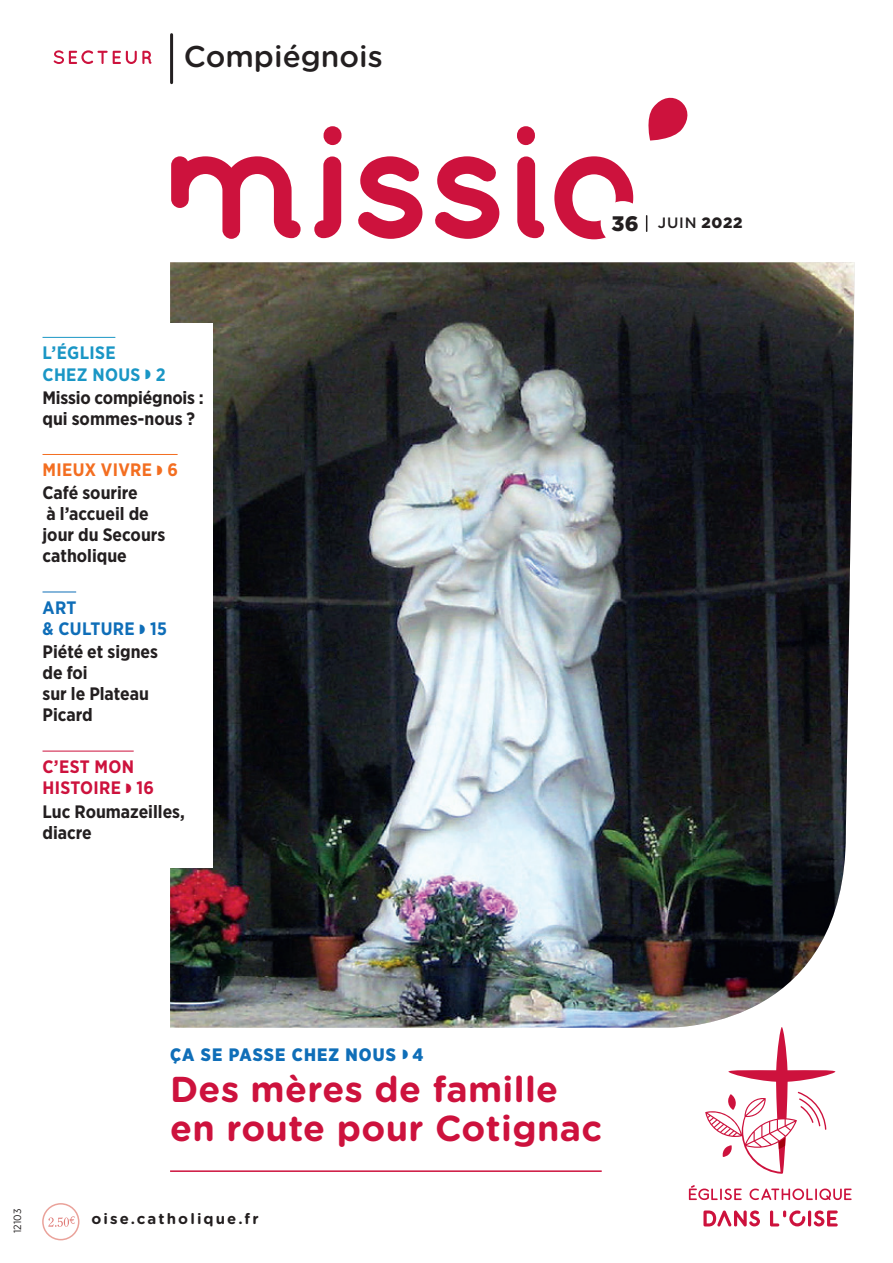
<style>
.page{position:relative;width:893px;height:1263px;background:#fff}
.page>*{position:absolute;margin:0;border:0;box-sizing:border-box;transform-origin:0 0}
.ACCROCHE_PRINCIPALE{font:700 36px/39px "Gotham Rounded";letter-spacing:.01em;color:#cd123d}
.ARTICLE-Texte{font:500 30px "Gotham Rounded";color:#231f20}
.t1{font:900 21px "Gotham";color:#231f20}
.ACCROCHE_-_Titre{font:700 18px/21px "Gotham Narrow";color:#231f20}
.ACCROCHE_PRINCIPALE-2{font:900 18px "Gotham Narrow";letter-spacing:.06em;color:#0f6eb8}
.ACCROCHE_-_Surtitre{font:700 18px/21.6px "Gotham Narrow";letter-spacing:.02em;color:#cd123d}
.ACCROCHE_-_Surtitre-2{font:700 18px/21.6px "Gotham Narrow";letter-spacing:.02em;color:#1a96c5}
.ACCROCHE_-_Surtitre-3{font:700 18px/21.6px "Gotham Narrow";letter-spacing:.02em;color:#0f6eb8}
.ACCROCHE_-_Surtitre-4{font:700 18px "Gotham Narrow";letter-spacing:.02em;color:#f36e21}
.ACCROCHE_PRINCIPALE-3{font:700 15px "Gotham Rounded";letter-spacing:.14em;color:#231f20}
.t2{font:500 15px "Gotham";color:#231f20}
.AGENDA-Date-texte{font:10.5px "Gotham Narrow";letter-spacing:.02em;color:#231f20}
.s1{font-weight:900}
</style>
<div class="page">
<svg style="left:314px;top:126px;width:28px;height:112px"></svg>
<svg style="left:358px;top:156px;width:141px;height:83px"></svg>
<svg style="left:517px;top:126px;width:27px;height:112px"></svg>
<svg style="left:171px;top:156px;width:130px;height:83px"></svg>
<svg style="left:554px;top:156px;width:79px;height:83px"></svg>
<svg style="left:648px;top:97px;width:40px;height:44px"></svg>
<svg style="left:689px;top:1185px;width:53px;height:15px"></svg>
<svg style="left:749px;top:1188px;width:103px;height:12px"></svg>
<hr style="left:808px;top:1210px;width:3px;height:16px;background:#cd123d;border-radius:2px">
<svg style="left:814px;top:1210px;width:24px;height:16px"></svg>
<svg style="left:770px;top:1210px;width:35px;height:16px"></svg>
<svg style="left:703px;top:1210px;width:57px;height:16px"></svg>
<svg style="left:705px;top:1028px;width:130px;height:146px"></svg>
<div style="left:601px;top:201px;width:44px;height:44px;background:#fff;border-radius:50%"></div>
<svg style="left:54px;top:50px;width:98px;height:14px"></svg>
<hr style="left:170px;top:35px;width:3px;height:48px;background:#231f20">
<img style="left:170px;top:262px;width:685px;height:766px">
<hr style="left:170px;top:1170px;width:432px;height:2px;background:#cd123d">
<div style="left:43px;top:323px;width:170px;height:545px;background:#fff"></div>
<hr style="left:43px;top:337px;width:72px;height:1px;background:#1a96c5">
<hr style="left:43px;top:454px;width:135px;height:1px;background:#f36e21">
<hr style="left:43px;top:591px;width:33px;height:1px;background:#0f6eb8">
<hr style="left:43px;top:751px;width:91px;height:1px;background:#cd123d">
<svg style="left:646px;top:216px;width:1px;height:15px"></svg>
<div style="left:42px;top:1203px;width:37px;height:37px;border:2px solid #eaa29a;border-radius:50%"></div>
<svg style="left:48px;top:1216px;width:27px;height:11px"></svg>
<p class="ARTICLE-Texte" style="left:184px;top:35px;width:200px">Compiégnois</p>
<p class="ACCROCHE_-_Surtitre-2" style="left:43px;top:342px;width:125px">L’ÉGLISE<br>CHEZ NOUS ◗ 2</p>
<p class="ACCROCHE_-_Titre" style="left:43px;top:387px;width:163px">Missio compiégnois : qui sommes-nous ?</p>
<p class="ACCROCHE_-_Surtitre-4" style="left:43px;top:458px;width:137px">MIEUX VIVRE ◗ 6</p>
<p class="ACCROCHE_-_Titre" style="left:43px;top:482px;width:124px">Café sourire<br>à l’accueil de jour du Secours catholique</p>
<p class="ACCROCHE_-_Surtitre-3" style="left:43px;top:596px;width:126px">ART<br>&amp; CULTURE ◗ 15</p>
<p class="ACCROCHE_-_Titre" style="left:43px;top:641px;width:117px">Piété et signes de foi<br>sur le Plateau<br>Picard</p>
<p class="ACCROCHE_-_Surtitre" style="left:43px;top:755px;width:113px">C’EST MON<br>HISTOIRE ◗ 16</p>
<p class="ACCROCHE_-_Titre" style="left:43px;top:800px;width:144px">Luc Roumazeilles, diacre</p>
<p class="t1" style="left:611px;top:209px;width:29px">36</p>
<p class="t2" style="left:658px;top:213px;width:86px">Juin <span class="s1">2022</span></p>
<p class="AGENDA-Date-texte" style="left:11px;top:1233px;width:26px;rotate:-90deg">12103</p>
<p class="ACCROCHE_PRINCIPALE-2" style="left:170px;top:1042px;width:255px">ÇA SE PASSE CHEZ NOUS ◗ 4</p>
<p class="ACCROCHE_PRINCIPALE" style="left:170px;top:1068px;width:433px">Des mères de famille en route pour Cotignac</p>
<p class="ACCROCHE_PRINCIPALE-3" style="left:91px;top:1208px;width:169px">oise.catholique.fr</p>
</div>
